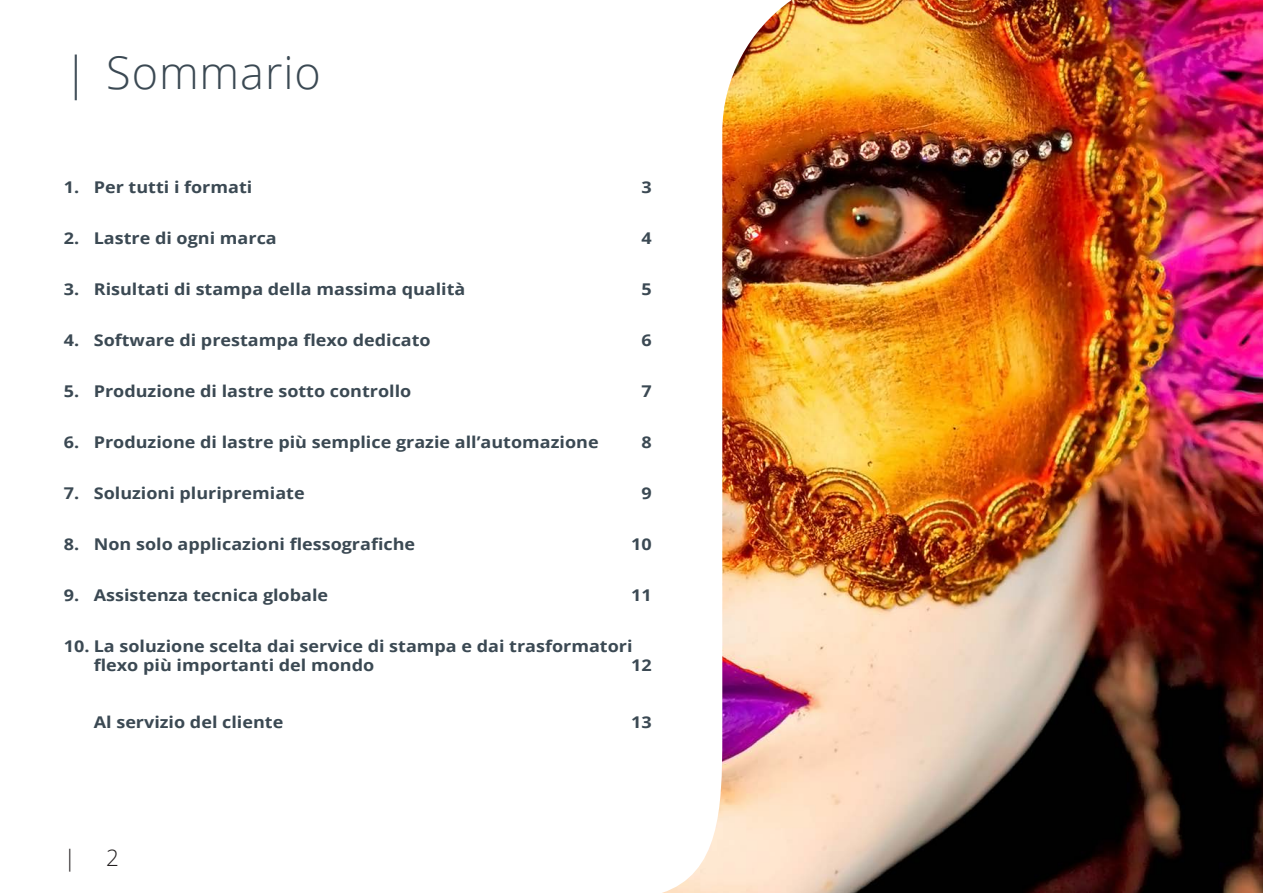
<style>
.page{position:relative;width:1263px;height:893px;background:#fff}
.page>*{position:absolute;margin:0;border:0;box-sizing:border-box;transform-origin:0 0}
.t1{font:300 45px "Open Sans";letter-spacing:.02em;color:#3b4953}
.t2{font:300 22.5px "Open Sans";color:#231f20}
.Heading_1_numbered_T{font:700 16.2px/19.5px "Open Sans";color:#3b4953;scale:1.11 1}
.Heading_1_TOC{font:700 16.2px "Open Sans";color:#3b4953;scale:1.11 1}
</style>
<div class="page">
<img style="left:662px;top:0;width:601px;height:893px">
<p class="t1" style="left:64px;top:42px;width:259px">| Sommario</p>
<p class="Heading_1_numbered_T" style="left:64px;top:177px;width:171px">1. Per tutti i formati</p>
<p class="Heading_1_numbered_T" style="left:642px;top:177px;width:11px">3</p>
<p class="Heading_1_numbered_T" style="left:64px;top:228px;width:193px">2. Lastre di ogni marca</p>
<p class="Heading_1_numbered_T" style="left:642px;top:228px;width:11px">4</p>
<p class="Heading_1_numbered_T" style="left:64px;top:279px;width:363px">3. Risultati di stampa della massima qualità</p>
<p class="Heading_1_numbered_T" style="left:642px;top:279px;width:11px">5</p>
<p class="Heading_1_numbered_T" style="left:64px;top:330px;width:332px">4. Software di prestampa flexo dedicato</p>
<p class="Heading_1_numbered_T" style="left:642px;top:330px;width:11px">6</p>
<p class="Heading_1_numbered_T" style="left:64px;top:381px;width:315px">5. Produzione di lastre sotto controllo</p>
<p class="Heading_1_numbered_T" style="left:642px;top:381px;width:11px">7</p>
<p class="Heading_1_numbered_T" style="left:64px;top:432px;width:483px">6. Produzione di lastre più semplice grazie all’automazione</p>
<p class="Heading_1_numbered_T" style="left:642px;top:432px;width:11px">8</p>
<p class="Heading_1_numbered_T" style="left:64px;top:483px;width:218px">7. Soluzioni pluripremiate</p>
<p class="Heading_1_numbered_T" style="left:642px;top:483px;width:11px">9</p>
<p class="Heading_1_numbered_T" style="left:64px;top:534px;width:318px">8. Non solo applicazioni flessografiche</p>
<p class="Heading_1_numbered_T" style="left:631px;top:534px;width:20px">10</p>
<p class="Heading_1_numbered_T" style="left:64px;top:585px;width:240px">9. Assistenza tecnica globale</p>
<p class="Heading_1_numbered_T" style="left:631px;top:585px;width:20px">11</p>
<p class="Heading_1_numbered_T" style="left:94px;top:636px;width:487px;text-indent:-30px">10. La soluzione scelta dai service di stampa e dai trasformatori flexo più importanti del mondo</p>
<p class="Heading_1_numbered_T" style="left:631px;top:655px;width:20px">12</p>
<p class="Heading_1_TOC" style="left:94px;top:711px;width:172px">Al servizio del cliente</p>
<p class="Heading_1_TOC" style="left:631px;top:711px;width:20px">13</p>
<h2 class="t2" style="left:64px;top:842px;width:14px">|</h2>
<h2 class="t2" style="left:106px;top:842px;width:14px">2</h2>
</div>
